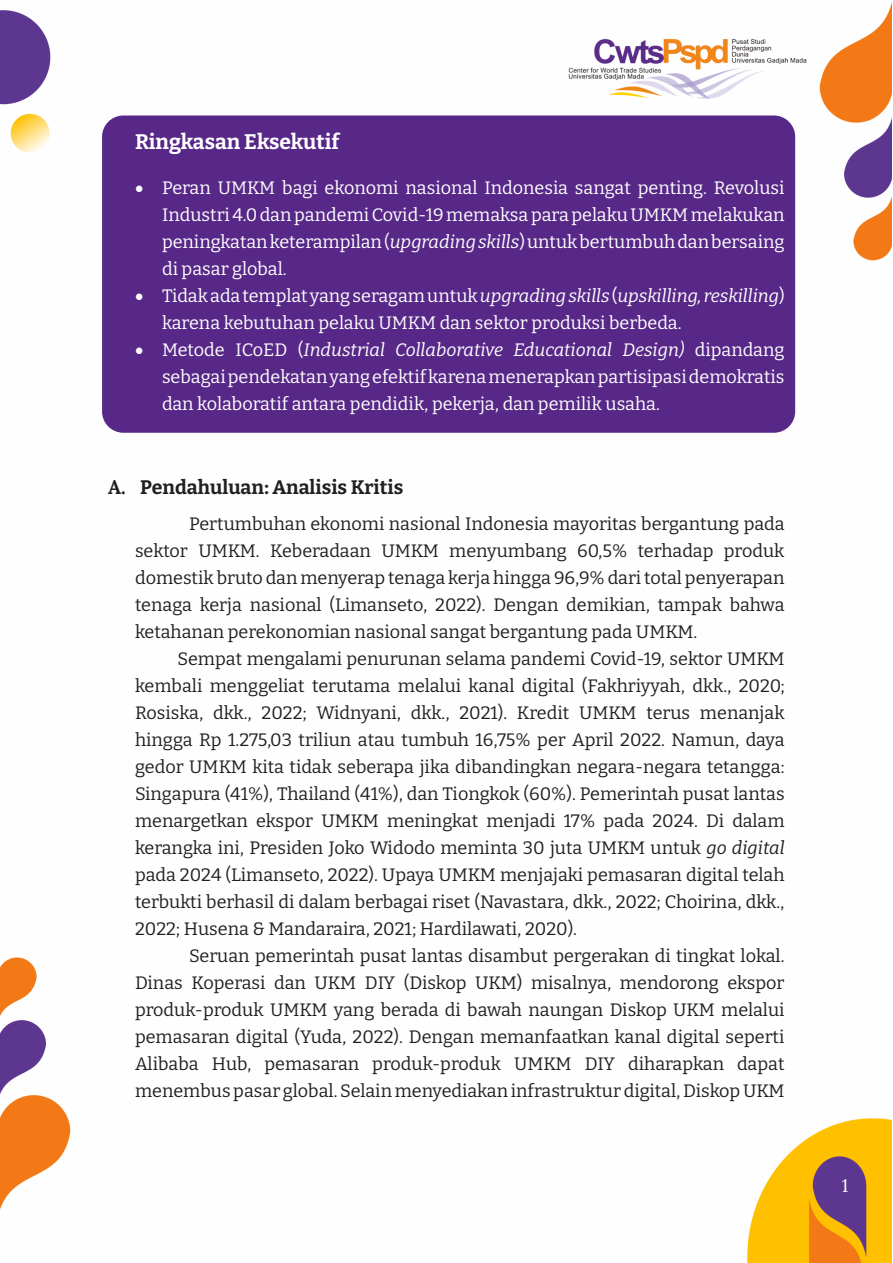
<style>
.page{position:relative;width:893px;height:1263px;background:#fff}
.page>*{position:absolute;margin:0;border:0;box-sizing:border-box;transform-origin:0 0}
.t1{font:700 21px "Bitter";color:#fff}
.t2{font:700 19.5px "Bitter";color:#231f20}
.Paragraph_Style_2{font:18px/27px "Bitter";color:#231f20;text-align:justify}
.t3{font:18px/27px "Bitter";color:#fff;text-align:justify}
.t4{font:18px "Lora";color:#fff}
.s1{font-style:italic}
.s2{font-family:"Lora";font-weight:400}
</style>
<div class="page">
<img style="left:0;top:5px;width:891px;height:1258px">
<div style="left:102px;top:116px;width:693px;height:317px;background:#582888;border-radius:21px"></div>
<p class="t1" style="left:135px;top:129px;width:206px">Ringkasan Eksekutif</p>
<p class="t3" style="left:162px;top:174px;width:624px;text-indent:-27px">• Peran UMKM bagi ekonomi nasional Indonesia sangat penting. Revolusi Industri 4.0 dan pandemi Covid-19 memaksa para pelaku UMKM melakukan peningkatan keterampilan (<span class="s1">upgrading skills</span>)untuk bertumbuh dan bersaing di pasar global.</p>
<p class="t3" style="left:162px;top:282px;width:624px;text-indent:-27px">• Tidak ada templatyang seragam untuk <span class="s1">upgrading skills</span> (<span class="s1">upskilling, reskilling</span>) karena kebutuhan pelaku UMKM dan sektor produksi berbeda.</p>
<p class="t3" style="left:162px;top:336px;width:624px;text-indent:-27px">• Metode ICoED (<span class="s1">Industrial Collaborative Educational Design)</span> dipandang sebagai pendekatan yang efektif karena menerapkan partisipasi demokratis dan kolaboratif antara pendidik, pekerja, dan pemilik usaha.</p>
<p class="t2" style="left:108px;top:474px;width:297px"><span class="s2">A.</span> Pendahuluan: Analisis Kritis</p>
<p class="Paragraph_Style_2" style="left:135px;top:509px;width:651px;text-indent:54px">Pertumbuhan ekonomi nasional Indonesia mayoritas bergantung pada sektor UMKM. Keberadaan UMKM menyumbang 60,5% terhadap produk domestik bruto dan menyerap tenaga kerja hingga 96,9% dari total penyerapan tenaga kerja nasional (Limanseto, 2022). Dengan demikian, tampak bahwa ketahanan perekonomian nasional sangat bergantung pada UMKM.</p>
<p class="Paragraph_Style_2" style="left:135px;top:644px;width:651px;text-indent:43px">Sempat mengalami penurunan selama pandemi Covid-19, sektor UMKM kembali menggeliat terutama melalui kanal digital (Fakhriyyah, dkk., 2020; Rosiska, dkk., 2022; Widnyani, dkk., 2021). Kredit UMKM terus menanjak hingga Rp 1.275,03 triliun atau tumbuh 16,75% per April 2022. Namun, daya gedor UMKM kita tidak seberapa jika dibandingkan negara-negara tetangga:<br>Singapura (41%), Thailand (41%), dan Tiongkok (60%). Pemerintah pusat lantas menargetkan ekspor UMKM meningkat menjadi 17% pada 2024. Di dalam kerangka ini, Presiden Joko Widodo meminta 30 juta UMKM untuk <span class="s1">go digital </span>pada 2024 (Limanseto, 2022). Upaya UMKM menjajaki pemasaran digital telah terbukti berhasil di dalam berbagai riset (Navastara, dkk., 2022; Choirina, dkk., 2022; Husena &amp; Mandaraira, 2021; Hardilawati, 2020).</p>
<p class="Paragraph_Style_2" style="left:135px;top:941px;width:651px;text-indent:54px">Seruan pemerintah pusat lantas disambut pergerakan di tingkat lokal.<br>Dinas Koperasi dan UKM DIY (Diskop UKM) misalnya, mendorong ekspor produk-produk UMKM yang berada di bawah naungan Diskop UKM melalui pemasaran digital (Yuda, 2022). Dengan memanfaatkan kanal digital seperti Alibaba Hub, pemasaran produk-produk UMKM DIY diharapkan dapat menembus pasar global. Selain menyediakan infrastruktur digital, Diskop UKM</p>
<p class="t4" style="left:842px;top:1172px;width:8px">1</p>
</div>
